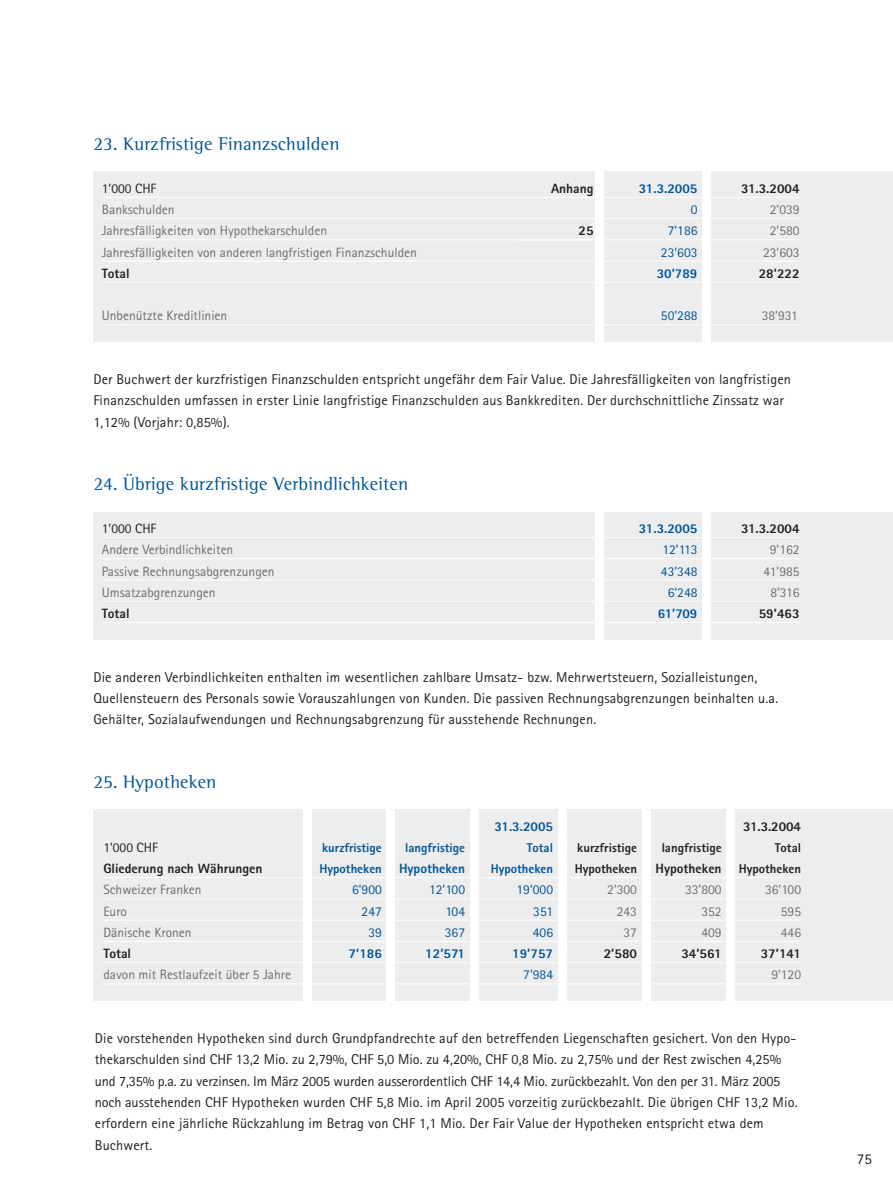
<style>
.page{position:relative;width:893px;height:1191px;background:#fff}
.page>*{position:absolute;margin:0;border:0;box-sizing:border-box;transform-origin:0 0}
.t1{font:18.75px "Rotis Semi Serif";letter-spacing:.01em;color:#005596}
.t2{font:15px "Rotis Sans Serif";color:#231f20}
.t3{font:14.25px/21.3px "Rotis Sans Serif";letter-spacing:.01em;color:#231f20}
.t4{font:13.5px/21.3px "Rotis Sans Serif";color:#6c6e70}
.t5{font:800 13.5px "Rotis Sans Serif";color:#231f20}
.t6{font:13.5px/21.3px "Rotis Sans Serif";color:#005596;text-align:justify}
.t7{font:800 13.5px "Rotis Sans Serif";color:#005596}
.t8{font:13.5px "Rotis Sans Serif";color:#231f20}
.t9{font:800 12.75px/21.3px "Rotis Sans Serif";color:#231f20;text-align:right}
.t10{font:800 12.75px/21.3px "Rotis Sans Serif";color:#005596;text-align:right}
</style>
<div class="page">
<div style="left:93px;top:512px;width:799px;height:127px;background:#ededee"></div>
<hr style="left:102px;top:537px;width:697px;height:1px;background:#fff">
<hr style="left:102px;top:558px;width:697px;height:1px;background:#fff">
<hr style="left:102px;top:580px;width:697px;height:1px;background:#fff">
<hr style="left:102px;top:601px;width:697px;height:1px;background:#fff">
<hr style="left:102px;top:622px;width:697px;height:1px;background:#fff">
<div style="left:93px;top:172px;width:799px;height:170px;background:#ededee"></div>
<hr style="left:102px;top:197px;width:697px;height:1px;background:#fff">
<hr style="left:102px;top:218px;width:697px;height:1px;background:#fff">
<hr style="left:102px;top:240px;width:697px;height:1px;background:#fff">
<hr style="left:102px;top:261px;width:697px;height:1px;background:#fff">
<hr style="left:102px;top:282px;width:697px;height:1px;background:#fff">
<hr style="left:102px;top:325px;width:697px;height:1px;background:#fff">
<div style="left:93px;top:809px;width:799px;height:192px;background:#ededee"></div>
<div style="left:642px;top:799px;width:8px;height:206px;background:#fff"></div>
<div style="left:725px;top:799px;width:9px;height:205px;background:#fff"></div>
<hr style="left:103px;top:877px;width:698px;height:1px;background:#fff">
<hr style="left:103px;top:899px;width:698px;height:1px;background:#fff">
<hr style="left:103px;top:920px;width:698px;height:1px;background:#fff">
<hr style="left:103px;top:941px;width:698px;height:1px;background:#fff">
<hr style="left:103px;top:962px;width:698px;height:1px;background:#fff">
<hr style="left:103px;top:984px;width:698px;height:1px;background:#fff">
<div style="left:386px;top:801px;width:9px;height:202px;background:#fff"></div>
<div style="left:470px;top:801px;width:9px;height:203px;background:#fff"></div>
<div style="left:558px;top:801px;width:9px;height:200px;background:#fff"></div>
<div style="left:303px;top:799px;width:9px;height:207px;background:#fff"></div>
<div style="left:595px;top:167px;width:9px;height:175px;background:#fff"></div>
<div style="left:701px;top:166px;width:9px;height:178px;background:#fff"></div>
<div style="left:595px;top:504px;width:9px;height:139px;background:#fff"></div>
<div style="left:701px;top:503px;width:9px;height:140px;background:#fff"></div>
<h1 class="t1" style="left:93px;top:137px;width:247px">23. Kurzfristige Finanzschulden</h1>
<p class="t8" style="left:102px;top:184px;width:56px">1’000 CHF</p>
<p class="t4" style="left:102px;top:200px;width:316px">Bankschulden<br>Jahresfälligkeiten von Hypothekarschulden<br>Jahresfälligkeiten von anderen langfristigen Finanzschulden</p>
<p class="t5" style="left:102px;top:269px;width:29px">Total</p>
<p class="t4" style="left:102px;top:307px;width:127px">Unbenützte Kreditlinien</p>
<p class="t5" style="left:551px;top:184px;width:44px">Anhang</p>
<p class="t5" style="left:578px;top:226px;width:17px">25</p>
<p class="t7" style="left:639px;top:184px;width:60px">31.3.2005</p>
<p class="t5" style="left:741px;top:184px;width:60px">31.3.2004</p>
<p class="t6" style="left:690px;top:200px;width:8px">0</p>
<p class="t4" style="left:769px;top:200px;width:31px">2’039</p>
<p class="t6" style="left:667px;top:221px;width:31px">7’186</p>
<p class="t4" style="left:769px;top:221px;width:31px">2’580</p>
<p class="t6" style="left:661px;top:243px;width:38px">23’603</p>
<p class="t4" style="left:763px;top:243px;width:38px">23’603</p>
<p class="t7" style="left:656px;top:269px;width:42px">30’789</p>
<p class="t5" style="left:758px;top:269px;width:42px">28’222</p>
<p class="t6" style="left:661px;top:307px;width:38px">50’288</p>
<p class="t4" style="left:761px;top:307px;width:38px">38’931</p>
<p class="t3" style="left:93px;top:370px;width:699px">Der Buchwert der kurzfristigen Finanzschulden entspricht ungefähr dem Fair Value. Die Jahresfälligkeiten von langfristigen<br>Finanzschulden umfassen in erster Linie langfristige Finanzschulden aus Bankkrediten. Der durchschnittliche Zinssatz war<br>1,12% (Vorjahr: 0,85%).</p>
<h1 class="t1" style="left:93px;top:477px;width:316px">24. Übrige kurzfristige Verbindlichkeiten</h1>
<p class="t8" style="left:102px;top:524px;width:56px">1’000 CHF</p>
<p class="t4" style="left:102px;top:540px;width:174px">Andere Verbindlichkeiten<br>Passive Rechnungsabgrenzungen<br>Umsatzabgrenzungen</p>
<p class="t5" style="left:102px;top:609px;width:29px">Total</p>
<p class="t7" style="left:639px;top:524px;width:60px">31.3.2005</p>
<p class="t5" style="left:741px;top:524px;width:60px">31.3.2004</p>
<p class="t6" style="left:662px;top:540px;width:37px">12’113</p>
<p class="t4" style="left:769px;top:540px;width:31px">9’162</p>
<p class="t6" style="left:661px;top:562px;width:38px">43’348</p>
<p class="t4" style="left:763px;top:562px;width:38px">41’985</p>
<p class="t6" style="left:667px;top:583px;width:31px">6’248</p>
<p class="t4" style="left:770px;top:583px;width:31px">8’316</p>
<p class="t7" style="left:657px;top:609px;width:41px">61’709</p>
<p class="t5" style="left:758px;top:609px;width:42px">59’463</p>
<p class="t3" style="left:93px;top:668px;width:686px">Die anderen Verbindlichkeiten enthalten im wesentlichen zahlbare Umsatz- bzw. Mehrwertsteuern, Sozialleistungen,<br>Quellensteuern des Personals sowie Vorauszahlungen von Kunden. Die passiven Rechnungsabgrenzungen beinhalten u.a.<br>Gehälter, Sozialaufwendungen und Rechnungsabgrenzung für ausstehende Rechnungen.</p>
<h1 class="t1" style="left:93px;top:775px;width:124px">25. Hypotheken</h1>
<p class="t8" style="left:103px;top:843px;width:56px">1’000 CHF</p>
<p class="t5" style="left:103px;top:864px;width:160px">Gliederung nach Währungen</p>
<p class="t4" style="left:103px;top:881px;width:100px">Schweizer Franken<br>Euro<br>Dänische Kronen</p>
<p class="t5" style="left:103px;top:949px;width:29px">Total</p>
<p class="t4" style="left:103px;top:966px;width:189px">davon mit Restlaufzeit über 5 Jahre</p>
<p class="t10" style="left:319px;top:838px;width:64px;text-align:left">kurzfristige<br>Hypotheken</p>
<p class="t6" style="left:352px;top:881px;width:31px;text-align:right">6’900<br>247<br>39</p>
<p class="t7" style="left:348px;top:949px;width:35px">7’186</p>
<p class="t10" style="left:405px;top:838px;width:61px">langfristige</p>
<p class="t7" style="left:399px;top:864px;width:67px">Hypotheken</p>
<p class="t6" style="left:445px;top:881px;width:22px;text-indent:-16px">12’100<br>104<br>367</p>
<p class="t7" style="left:425px;top:949px;width:41px">12’571</p>
<p class="t7" style="left:494px;top:821px;width:60px">31.3.2005</p>
<p class="t10" style="left:490px;top:838px;width:64px">Total<br>Hypotheken</p>
<p class="t6" style="left:533px;top:881px;width:22px;text-indent:-16px">19’000<br>351<br>406</p>
<p class="t7" style="left:512px;top:949px;width:42px">19’757</p>
<p class="t6" style="left:523px;top:966px;width:31px">7’984</p>
<p class="t9" style="left:574px;top:838px;width:64px;text-align:left">kurzfristige<br>Hypotheken</p>
<p class="t4" style="left:607px;top:881px;width:31px;text-align:right">2’300<br>243<br>37</p>
<p class="t5" style="left:603px;top:949px;width:35px">2’580</p>
<p class="t9" style="left:661px;top:838px;width:61px">langfristige</p>
<p class="t5" style="left:655px;top:864px;width:67px">Hypotheken</p>
<p class="t4" style="left:701px;top:881px;width:22px;text-align:justify;text-indent:-16px">33’800<br>352<br>409</p>
<p class="t5" style="left:681px;top:949px;width:42px">34’561</p>
<p class="t5" style="left:743px;top:821px;width:59px">31.3.2004</p>
<p class="t9" style="left:738px;top:838px;width:64px">Total<br>Hypotheken</p>
<p class="t4" style="left:780px;top:881px;width:22px;text-align:justify;text-indent:-16px">36’100<br>595<br>446</p>
<p class="t5" style="left:760px;top:949px;width:42px">37’141</p>
<p class="t4" style="left:771px;top:966px;width:31px">9’120</p>
<p class="t3" style="left:95px;top:1029px;width:704px">Die vorstehenden Hypotheken sind durch Grundpfandrechte auf den betreffenden Liegenschaften gesichert. Von den Hypo&shy;thekarschulden sind CHF 13,2 Mio. zu 2,79%, CHF 5,0 Mio. zu 4,20%, CHF 0,8 Mio. zu 2,75% und der Rest zwischen 4,25% und 7,35% p.a. zu verzinsen. Im März 2005 wurden ausserordentlich CHF 14,4 Mio. zurückbezahlt. Von den per 31. März 2005 noch ausstehenden CHF Hypotheken wurden CHF 5,8 Mio. im April 2005 vorzeitig zurückbezahlt. Die übrigen CHF 13,2 Mio. erfordern eine jährliche Rückzahlung im Betrag von CHF 1,1 Mio. Der Fair Value der Hypotheken entspricht etwa dem Buchwert.</p>
<p class="t2" style="left:856px;top:1154px;width:17px">75</p>
</div>
